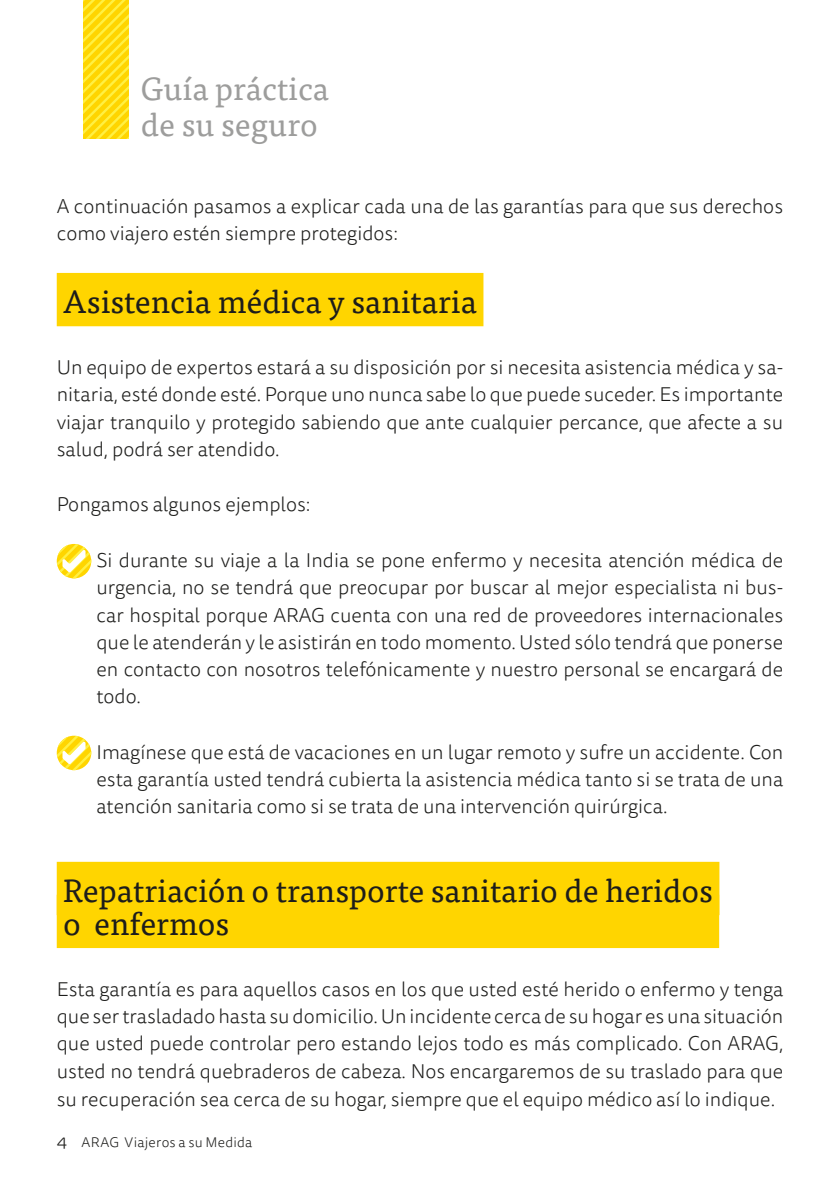
<style>
.page{position:relative;width:840px;height:1191px;background:#fff}
.page>*{position:absolute;margin:0;border:0;box-sizing:border-box;transform-origin:0 0}
.t1{font:32px/32.8px "Tisa Pro";color:#1d1d1b}
.t2{font:32px/36px "Tisa Pro";color:#9d9d9c}
.t3{font:300 20px/27.2px "Tisa Sans Pro";color:#1d1d1b;text-align:justify}
.t4{font:300 14px "Tisa Sans Pro";letter-spacing:.015em;color:#1d1d1b}
.s1{font-size:18px}
</style>
<div class="page">
<svg style="left:83px;top:0;width:45px;height:138px;background:#ffdd15"></svg>
<div style="left:57px;top:273px;width:426px;height:53px;background:#ffd500"></div>
<div style="left:57px;top:861px;width:662px;height:54px;background:#ffd500"></div>
<div style="left:57px;top:894px;width:661px;height:54px;background:#ffd500"></div>
<svg style="left:57px;top:544px;width:35px;height:34px"></svg>
<svg style="left:57px;top:735px;width:35px;height:35px"></svg>
<h1 class="t2" style="left:141px;top:69px;width:190px">Guía práctica de su seguro</h1>
<p class="t3" style="left:57px;top:193px;width:727px">A continuación pasamos a explicar cada una de las garantías para que sus derechos como viajero estén siempre protegidos:</p>
<h1 class="t1" style="left:63px;top:283px;width:415px">Asistencia médica y sanitaria</h1>
<p class="t3" style="left:57px;top:354px;width:727px">Un equipo de expertos estará a su disposición por si necesita asistencia médica y sa&shy;nitaria, esté donde esté. Porque uno nunca sabe lo que puede suceder. Es importante viajar tranquilo y protegido sabiendo que ante cualquier percance, que afecte a su salud, podrá ser atendido.</p>
<p class="t3" style="left:57px;top:491px;width:255px">Pongamos algunos ejemplos:</p>
<p class="t3" style="left:96px;top:547px;width:688px">Si durante su viaje a la India se pone enfermo y necesita atención médica de urgencia, no se tendrá que preocupar por buscar al mejor especialista ni bus&shy;car hospital porque ARAG cuenta con una red de proveedores internacionales que le atenderán y le asistirán en todo momento. Usted sólo tendrá que ponerse en contacto con nosotros telefónicamente y nuestro personal se encargará de todo.</p>
<p class="t3" style="left:96px;top:739px;width:688px">Imagínese que está de vacaciones en un lugar remoto y sufre un accidente. Con esta garantía usted tendrá cubierta la asistencia médica tanto si se trata de una atención sanitaria como si se trata de una intervención quirúrgica.</p>
<h1 class="t1" style="left:63px;top:872px;width:650px">Repatriación o transporte sanitario de heridos o enfermos</h1>
<p class="t3" style="left:57px;top:976px;width:727px">Esta garantía es para aquellos casos en los que usted esté herido o enfermo y tenga que ser trasladado hasta su domicilio. Un incidente cerca de su hogar es una situación que usted puede controlar pero estando lejos todo es más complicado. Con ARAG, usted no tendrá quebraderos de cabeza. Nos encargaremos de su traslado para que su recuperación sea cerca de su hogar, siempre que el equipo médico así lo indique.</p>
<p class="t4" style="left:57px;top:1133px;width:197px"><span class="s1">4</span> ARAG Viajeros a su Medida</p>
</div>
